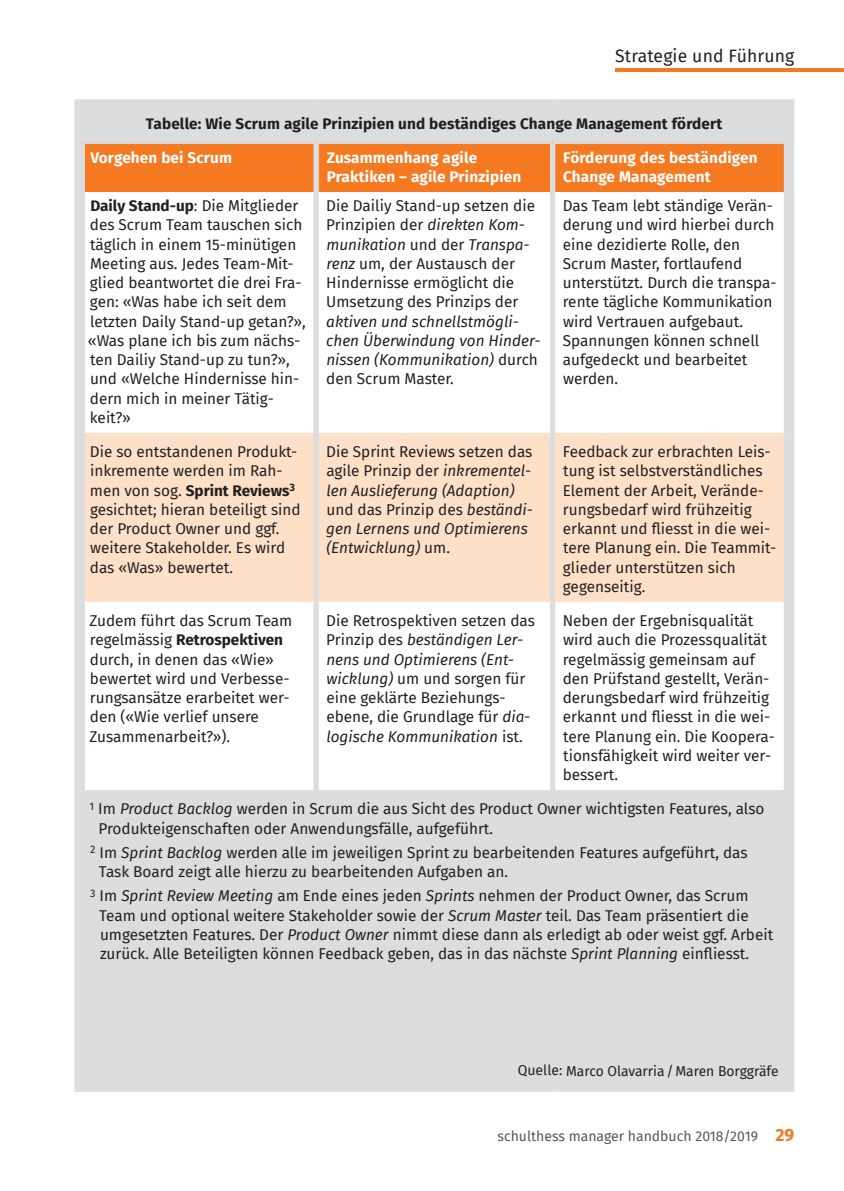
<style>
.page{position:relative;width:844px;height:1191px;background:#fff}
.page>*{position:absolute;margin:0;border:0;box-sizing:border-box;transform-origin:0 0}
.t1{font:17.5px "Fira Sans";letter-spacing:.01em;color:#231f20}
.t2{font:15.4px/19.2px "Fira Sans";color:#231f20}
.t3{font:italic 15.4px/19.2px "Fira Sans";color:#231f20}
.t4{font:700 15.4px/19.2px "Fira Sans";letter-spacing:.01em;color:#fff}
.t5{font:700 15.4px "Fira Sans";letter-spacing:.01em;color:#231f20}
.t6{font:14px "Fira Sans";color:#57585a}
.t7{font:14px "Fira Sans";color:#231f20}
.s1{font-weight:700}
.s2{font-style:italic}
.s3{font-style:normal}
.s4{font-weight:700;font-size:17.5px;color:#f47921}
</style>
<div class="page">
<hr style="left:615px;top:68px;width:228px;height:4px;background:#f47921">
<div style="left:85px;top:110px;width:698px;height:971px;background:#dcdddf"></div>
<div style="left:85px;top:144px;width:698px;height:48px;background:#f47921"></div>
<svg style="left:85px;top:192px;width:698px;height:598px"></svg>
<div style="left:85px;top:433px;width:698px;height:169px;background:#fde0c7"></div>
<div style="left:74px;top:99px;width:242px;height:11px;background:#dcdddf"></div>
<div style="left:74px;top:110px;width:11px;height:23px;background:#dcdddf"></div>
<div style="left:316px;top:99px;width:236px;height:11px;background:#dcdddf"></div>
<div style="left:552px;top:99px;width:242px;height:11px;background:#dcdddf"></div>
<div style="left:783px;top:110px;width:11px;height:23px;background:#dcdddf"></div>
<div style="left:74px;top:133px;width:242px;height:11px;background:#dcdddf"></div>
<div style="left:74px;top:144px;width:11px;height:48px;background:#dcdddf"></div>
<div style="left:316px;top:133px;width:236px;height:11px;background:#dcdddf"></div>
<div style="left:552px;top:133px;width:242px;height:11px;background:#dcdddf"></div>
<div style="left:783px;top:144px;width:11px;height:48px;background:#dcdddf"></div>
<div style="left:74px;top:192px;width:11px;height:241px;background:#dcdddf"></div>
<div style="left:783px;top:192px;width:11px;height:241px;background:#dcdddf"></div>
<div style="left:74px;top:433px;width:11px;height:169px;background:#dcdddf"></div>
<div style="left:783px;top:433px;width:11px;height:169px;background:#dcdddf"></div>
<div style="left:74px;top:602px;width:11px;height:188px;background:#dcdddf"></div>
<div style="left:783px;top:602px;width:11px;height:188px;background:#dcdddf"></div>
<div style="left:74px;top:790px;width:11px;height:291px;background:#dcdddf"></div>
<div style="left:783px;top:790px;width:11px;height:291px;background:#dcdddf"></div>
<div style="left:74px;top:1081px;width:242px;height:10px;background:#dcdddf"></div>
<div style="left:316px;top:1081px;width:236px;height:10px;background:#dcdddf"></div>
<div style="left:552px;top:1081px;width:242px;height:10px;background:#dcdddf"></div>
<div style="left:313px;top:144px;width:6px;height:48px;background:#dcdddf"></div>
<div style="left:550px;top:144px;width:5px;height:48px;background:#dcdddf"></div>
<div style="left:313px;top:192px;width:6px;height:241px;background:#dcdddf"></div>
<div style="left:550px;top:192px;width:5px;height:241px;background:#dcdddf"></div>
<div style="left:313px;top:433px;width:6px;height:169px;background:#dcdddf"></div>
<div style="left:550px;top:433px;width:5px;height:169px;background:#dcdddf"></div>
<div style="left:313px;top:602px;width:6px;height:188px;background:#dcdddf"></div>
<div style="left:550px;top:602px;width:5px;height:188px;background:#dcdddf"></div>
<p class="t1" style="left:615px;top:42px;width:181px">Strategie und Führung</p>
<p class="t5" style="left:146px;top:110px;width:578px">Tabelle: Wie Scrum agile Prinzipien und beständiges Change Management fördert</p>
<p class="t4" style="left:90px;top:147px;width:143px">Vorgehen bei Scrum</p>
<p class="t4" style="left:327px;top:147px;width:196px">Zusammenhang agile -Praktiken – agile Prinzipien</p>
<p class="t4" style="left:563px;top:147px;width:196px">Förderung des beständigen<br>Change Management</p>
<p class="t2" style="left:88px;top:196px;width:219px"><span class="s1">Daily Stand-up</span>: Die Mitglieder des Scrum Team tauschen sich täglich in einem 15-minütigen<br>Meeting aus. Jedes Team-Mit&shy;glied beantwortet die drei Fra&shy;gen: «Was habe ich seit dem letzten Daily Stand-up getan?», «Was plane ich bis zum nächs&shy;ten Dailiy Stand-up zu tun?», und «Welche Hindernisse hin&shy;dern mich in meiner Tätig&shy;keit?»</p>
<p class="t2" style="left:326px;top:196px;width:210px">Die Dailiy Stand-up setzen die<br>Prinzipien der <span class="s2">direkten Kom&shy;munikation</span> und der <span class="s2">Transpa&shy;renz</span> um, der Austausch der<br>Hindernisse ermöglicht die<br>Umsetzung des Prinzips der</p>
<p class="t2" style="left:562px;top:196px;width:215px">Das Team lebt ständige Verän&shy;derung und wird hierbei durch eine dezidierte Rolle, den<br>Scrum Master, fortlaufend unterstützt. Durch die transpa&shy;rente tägliche Kommunikation wird Vertrauen aufgebaut.<br>Spannungen können schnell aufgedeckt und bearbeitet werden.</p>
<p class="t3" style="left:326px;top:311px;width:215px">aktiven und schnellstmögli&shy;chen Überwindung von Hinder&shy;nissen (Kommunikation) <span class="s3">durch den Scrum Master.</span></p>
<p class="t2" style="left:90px;top:441px;width:212px">Die so entstandenen Produkt&shy;inkremente werden im Rah&shy;men von sog. <span class="s1">Sprint Reviews</span><sup>3 </sup>gesichtet; hieran beteiligt sind der Product Owner und ggf. weitere Stakeholder. Es wird das «Was» bewertet.</p>
<p class="t3" style="left:326px;top:442px;width:208px"><span class="s3">Die Sprint Reviews setzen das agile Prinzip der</span> inkrementel&shy;len Auslieferung (Adaption) <span class="s3">und das Prinzip des</span> beständi&shy;gen Lernens und Optimierens (Entwicklung) <span class="s3">um.</span></p>
<p class="t2" style="left:562px;top:441px;width:215px">Feedback zur erbrachten Leis&shy;tung ist selbstverständliches<br>Element der Arbeit, Verände&shy;rungsbedarf wird frühzeitig erkannt und fliesst in die wei&shy;tere Planung ein. Die Teammit&shy;glieder unterstützen sich gegenseitig.</p>
<p class="t2" style="left:89px;top:610px;width:204px">Zudem führt das Scrum Team regelmässig <span class="s1">Retrospektiven </span>durch, in denen das «Wie» bewertet wird und Verbesse&shy;rungsansätze erarbeitet wer&shy;den («Wie verlief unsere<br>Zusammenarbeit?»).</p>
<p class="t2" style="left:326px;top:610px;width:210px">Die Retrospektiven setzen das<br>Prinzip des <span class="s2">beständigen Ler&shy;nens und Optimierens (Ent&shy;wicklung)</span> um und sorgen für eine geklärte Beziehungs&shy;ebene, die Grundlage für <span class="s2">dia&shy;logische Kommunikation</span> ist.</p>
<p class="t2" style="left:562px;top:610px;width:214px">Neben der Ergebnisqualität wird auch die Prozessqualität regelmässig gemeinsam auf den Prüfstand gestellt, Verän&shy;derungsbedarf wird frühzeitig erkannt und fliesst in die wei&shy;tere Planung ein. Die Koopera&shy;tionsfähigkeit wird weiter ver&shy;bessert.</p>
<p class="t2" style="left:98px;top:799px;width:667px;text-indent:-9px"><sup>1</sup> Im <span class="s2">Product Backlog</span> werden in Scrum die aus Sicht des Product Owner wichtigsten Features, also<br>Produkteigenschaften oder Anwendungsfälle, aufgeführt.</p>
<p class="t2" style="left:99px;top:842px;width:650px;text-indent:-9px"><sup>2</sup> Im <span class="s2">Sprint Backlog</span> werden alle im jeweiligen Sprint zu bearbeitenden Features aufgeführt, das<br>Task Board zeigt alle hierzu zu bearbeitenden Aufgaben an.</p>
<p class="t2" style="left:99px;top:886px;width:675px;text-indent:-9px"><sup>3</sup> Im <span class="s2">Sprint Review Meeting</span> am Ende eines jeden <span class="s2">Sprints</span> nehmen der Product Owner, das Scrum Team und optional weitere Stakeholder sowie der <span class="s2">Scrum Master</span> teil. Das Team präsentiert die umgesetzten Features. Der <span class="s2">Product Owner</span> nimmt diese dann als erledigt ab oder weist ggf. Arbeit zurück. Alle Beteiligten können Feedback geben, das in das nächste <span class="s2">Sprint Planning</span> einfliesst.</p>
<p class="t7" style="left:517px;top:1060px;width:262px">Quelle: Marco Olavarria/Maren Borggräfe</p>
<p class="t6" style="left:497px;top:1125px;width:298px">schulthess manager handbuch 2018/2019 <span class="s4">29</span></p>
</div>
